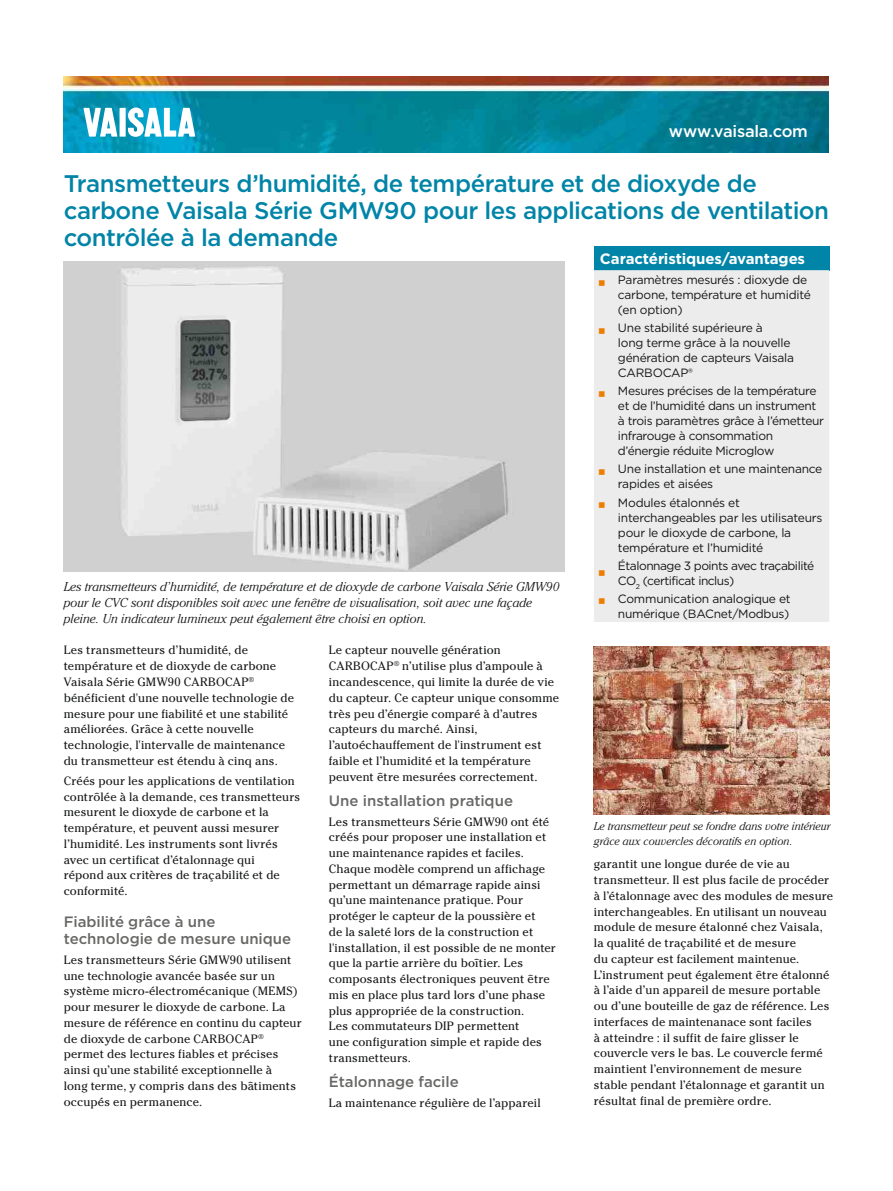
<style>
.page{position:relative;width:893px;height:1191px;background:#fff}
.page>*{position:absolute;margin:0;border:0;box-sizing:border-box;transform-origin:0 0}
.t1{font:500 24px/27px "Gotham";letter-spacing:-.02em;color:#0084a7}
.t2{font:700 21px "Arial";color:#ec7d00}
.t3{font:500 16.5px "Gotham";letter-spacing:-.015em;color:#fff}
.t4{font:500 15px/16.5px "Gotham";color:#686867}
.t5{font:700 15px "Gotham";letter-spacing:-.01em;color:#fff}
.t6{font:italic 300 12.75px/15.8px "Cheltenham Std";color:#151616}
.t7{font:12px/15.8px "Cheltenham Std";letter-spacing:.01em;color:#151616}
.t8{font:12px/15px "Gotham";letter-spacing:-.02em;color:#151616}
.t9{font:12px/15px "Gotham";letter-spacing:-.04em;color:#151616}
.t10{font:italic 300 11.25px/14.9px "Cheltenham Std";color:#151616}
.s1{font-family:"Arial";font-weight:700;font-size:21px;color:#ec7d00}
</style>
<div class="page">
<img style="left:64px;top:77px;width:765px;height:75px">
<svg style="left:83px;top:108px;width:34px;height:29px"></svg>
<div style="left:120px;top:108px;width:6px;height:29px;background:#fff"></div>
<svg style="left:128px;top:107px;width:67px;height:30px"></svg>
<img style="left:64px;top:261px;width:500px;height:310px">
<div style="left:594px;top:246px;width:235px;height:24px;background:#0084a7"></div>
<div style="left:594px;top:270px;width:235px;height:352px;background:#ececec"></div>
<img style="left:594px;top:646px;width:235px;height:168px">
<h3 class="t3" style="left:669px;top:120px;width:141px">www.vaisala.com</h3>
<h1 class="t1" style="left:64px;top:170px;width:767px">Transmetteurs d’humidité, de température et de dioxyde de carbone Vaisala Série GMW90 pour les applications de ventilation contrôlée à la demande</h1>
<p class="t5" style="left:600px;top:249px;width:207px">Caractéristiques/avantages</p>
<p class="t8" style="left:618px;top:272px;width:194px;text-indent:-20px"><span class="s1">▪</span> Paramètres mesurés : dioxyde de carbone, température et humidité (en option)</p>
<p class="t8" style="left:618px;top:320px;width:178px;text-indent:-20px"><span class="s1">▪</span> Une stabilité supérieure à<br>long terme grâce à la nouvelle génération de capteurs Vaisala<br>CARBOCAP®</p>
<p class="t8" style="left:618px;top:383px;width:208px;text-indent:-20px"><span class="s1">▪</span> Mesures précises de la température et de l’humidité dans un instrument à trois paramètres grâce à l’émetteur infrarouge à consommation d’énergie réduite Microglow</p>
<p class="t8" style="left:618px;top:461px;width:206px;text-indent:-20px"><span class="s1">▪</span> Une installation et une maintenance rapides et aisées</p>
<p class="t8" style="left:618px;top:494px;width:206px;text-indent:-20px"><span class="s1">▪</span> Modules étalonnés et interchangeables par les utilisateurs pour le dioxyde de carbone, la température et l’humidité</p>
<h2 class="t2" style="left:598px;top:558px;width:9px">▪</h2>
<p class="t9" style="left:618px;top:557px;width:198px">Étalonnage 3 points avec traçabilité<br>CO<sub>2</sub> (certificat inclus)</p>
<p class="t8" style="left:598px;top:591px;width:194px;text-align:right"><span class="s1">▪</span> Communication analogique et numérique (BACnet/Modbus)</p>
<p class="t6" style="left:64px;top:579px;width:497px">Les transmetteurs d’humidité, de température et de dioxyde de carbone Vaisala Série GMW90 pour le CVC sont disponibles soit avec une fenêtre de visualisation, soit avec une façade pleine. Un indicateur lumineux peut également être choisi en option.</p>
<p class="t7" style="left:64px;top:642px;width:232px">Les transmetteurs d’humidité, de température et de dioxyde de carbone Vaisala Série GMW90 CARBOCAP<sup>® </sup>bénéficient d'une nouvelle technologie de mesure pour une fiabilité et une stabilité améliorées. Grâce à cette nouvelle technologie, l'intervalle de maintenance du transmetteur est étendu à cinq ans.</p>
<p class="t7" style="left:64px;top:773px;width:238px">Créés pour les applications de ventilation contrôlée à la demande, ces transmetteurs mesurent le dioxyde de carbone et la température, et peuvent aussi mesurer l’humidité. Les instruments sont livrés avec un certificat d’étalonnage qui<br>répond aux critères de traçabilité et de conformité.</p>
<p class="t4" style="left:64px;top:913px;width:229px">Fiabilité grâce à une technologie de mesure unique</p>
<p class="t7" style="left:64px;top:952px;width:240px">Les transmetteurs Série GMW90 utilisent une technologie avancée basée sur un système micro-électromécanique (MEMS) pour mesurer le dioxyde de carbone. La mesure de référence en continu du capteur de dioxyde de carbone CARBOCAP<sup>® </sup>permet des lectures fiables et précises ainsi qu’une stabilité exceptionnelle à<br>long terme, y compris dans des bâtiments occupés en permanence.</p>
<p class="t7" style="left:329px;top:642px;width:232px">Le capteur nouvelle génération CARBOCAP<sup>®</sup> n’utilise plus d’ampoule à incandescence, qui limite la durée de vie du capteur. Ce capteur unique consomme très peu d’énergie comparé à d’autres capteurs du marché. Ainsi, l’autoéchauffement de l'instrument est faible et l’humidité et la température peuvent être mesurées correctement.</p>
<p class="t4" style="left:329px;top:792px;width:186px">Une installation pratique</p>
<p class="t7" style="left:329px;top:813px;width:229px">Les transmetteurs Série GMW90 ont été créés pour proposer une installation et une maintenance rapides et faciles.<br>Chaque modèle comprend un affichage permettant un démarrage rapide ainsi qu’une maintenance pratique. Pour protéger le capteur de la poussière et<br>de la saleté lors de la construction et l'installation, il est possible de ne monter que la partie arrière du boîtier. Les composants électroniques peuvent être mis en place plus tard lors d’une phase plus appropriée de la construction.<br>Les commutateurs DIP permettent<br>une configuration simple et rapide des transmetteurs.</p>
<p class="t4" style="left:329px;top:1073px;width:131px">Étalonnage facile</p>
<p class="t7" style="left:329px;top:1095px;width:213px">La maintenance régulière de l’appareil</p>
<p class="t10" style="left:594px;top:818px;width:238px">Le transmetteur peut se fondre dans votre intérieur grâce aux couvercles décoratifs en option.</p>
<p class="t7" style="left:594px;top:856px;width:241px">garantit une longue durée de vie au transmetteur. Il est plus facile de procéder à l’étalonnage avec des modules de mesure interchangeables. En utilisant un nouveau module de mesure étalonné chez Vaisala, la qualité de traçabilité et de mesure<br>du capteur est facilement maintenue.<br>L’instrument peut également être étalonné à l’aide d’un appareil de mesure portable ou d’une bouteille de gaz de référence. Les interfaces de maintenanace sont faciles<br>à atteindre : il suffit de faire glisser le couvercle vers le bas. Le couvercle fermé maintient l’environnement de mesure stable pendant l’étalonnage et garantit un résultat final de première ordre.</p>
</div>
